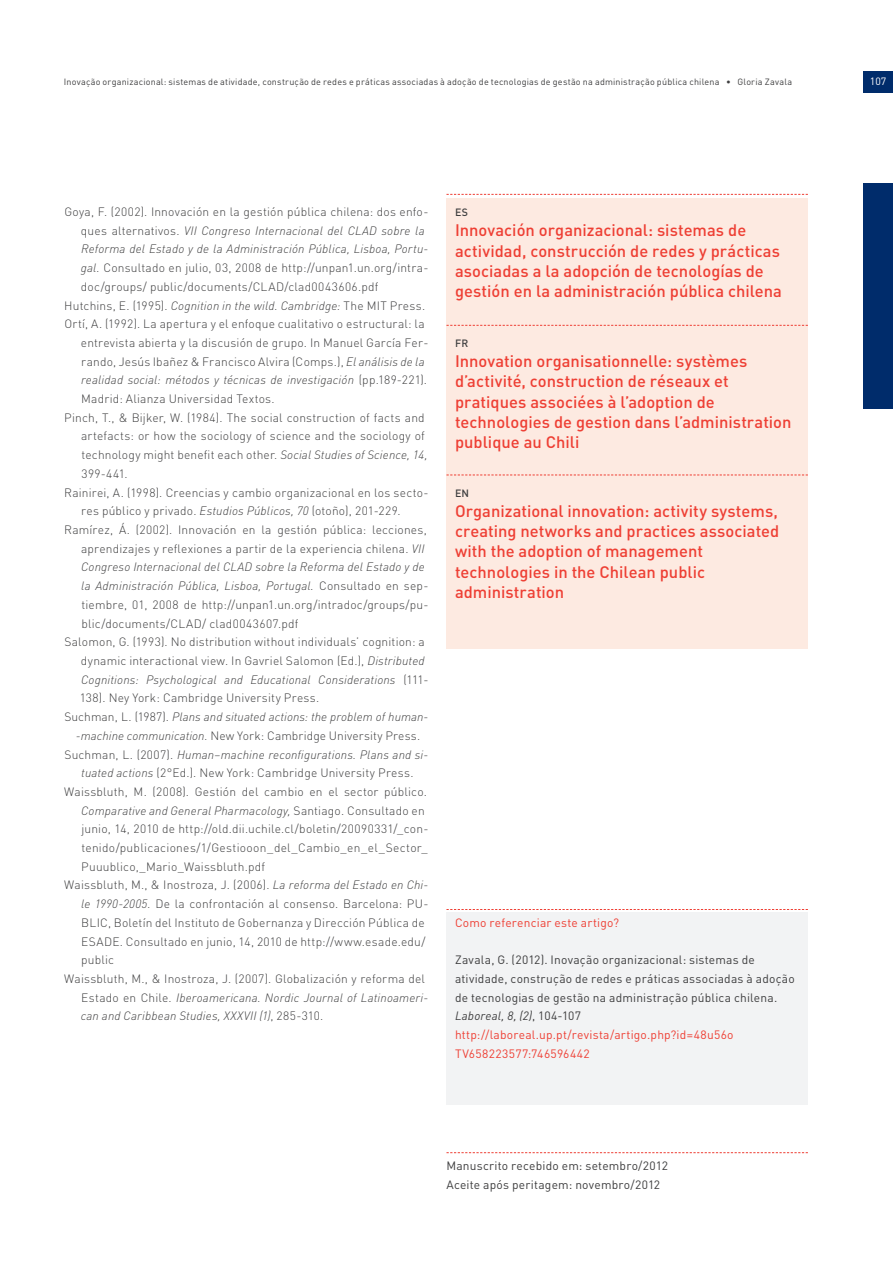
<style>
.page{position:relative;width:893px;height:1263px;background:#fff}
.page>*{position:absolute;margin:0;border:0;box-sizing:border-box;transform-origin:0 0}
.texto_resumo{font:500 16.5px/20.2px "DIN";color:#ee3f34}
.referencias_bibliogr{font:300 12px/18.8px "DIN";letter-spacing:.015em;color:#3e3e3f}
.artigo_original_de{font:12px/18.8px "DIN";letter-spacing:.015em;color:#3e3e3f}
.referencias_bibliogr-2{font:italic 300 12px/18.8px "DIN";color:#3e3e3f;text-align:center}
.artigo_original_de-2{font:12px "DIN";letter-spacing:.015em;color:#ee3f34}
.texto_resumo-2{font:500 10.5px "DIN";color:#3e3e3f}
.t1{font:10.5px "DIN";color:#fff}
.t2{font:9px "DIN";letter-spacing:.025em;color:#3e3e3f}
.s1{font-style:italic}
.s2{font-style:normal}
.s3{color:#ee3f34}
</style>
<div class="page">
<div style="left:863px;top:72px;width:30px;height:21px;background:#002c6b"></div>
<div style="left:863px;top:183px;width:30px;height:226px;background:#002c6b"></div>
<div style="left:446px;top:199px;width:362px;height:450px;background:#fdeae1"></div>
<svg style="left:446px;top:194px;width:362px;height:1px"></svg>
<svg style="left:446px;top:325px;width:362px;height:1px"></svg>
<svg style="left:446px;top:475px;width:362px;height:1px"></svg>
<div style="left:446px;top:912px;width:362px;height:192px;background:#f2f3f4"></div>
<svg style="left:446px;top:909px;width:362px;height:1px"></svg>
<svg style="left:446px;top:1152px;width:362px;height:1px"></svg>
<p class="t2" style="left:64px;top:76px;width:730px">Inovação organizacional: sistemas de atividade, construção de redes e práticas associadas à adoção de tecnologias de gestão na administração pública chilena • Gloria Zavala</p>
<p class="t1" style="left:870px;top:75px;width:18px">107</p>
<p class="referencias_bibliogr" style="left:81px;top:202px;width:349px;text-indent:-16px">Goya, F. (2002). Innovación en la gestión pública chilena: dos enfo&shy;ques alternativos. <span class="s1">VII Congreso Internacional del CLAD sobre la Reforma del Estado y de la Administración Pública, Lisboa, Portu&shy;gal.</span> Consultado en julio, 03, 2008 de http://unpan1.un.org/intra&shy;doc/groups/ public/documents/CLAD/clad0043606.pdf</p>
<p class="referencias_bibliogr" style="left:64px;top:296px;width:362px">Hutchins, E. (1995). <span class="s1">Cognition in the wild. Cambridge:</span> The MIT Press.</p>
<p class="referencias_bibliogr" style="left:81px;top:314px;width:349px;text-indent:-17px">Ortí, A. (1992). La apertura y el enfoque cualitativo o estructural: la entrevista abierta y la discusión de grupo. In Manuel García Fer&shy;rando, Jesús Ibañez &amp; Francisco Alvira (Comps.), <span class="s1">El análisis de la realidad social: métodos y técnicas de investigación</span> (pp.189-221).<br>Madrid: Alianza Universidad Textos.</p>
<p class="referencias_bibliogr" style="left:81px;top:408px;width:348px;text-indent:-17px">Pinch, T., &amp; Bijker, W. (1984). The social construction of facts and artefacts: or how the sociology of science and the sociology of technology might benefit each other. <span class="s1">Social Studies of Science, 14, </span>399-441.</p>
<p class="referencias_bibliogr" style="left:81px;top:483px;width:349px;text-indent:-17px">Rainirei, A. (1998). Creencias y cambio organizacional en los secto&shy;res público y privado. <span class="s1">Estudios Públicos, 70</span> (otoño), 201-229.</p>
<p class="referencias_bibliogr" style="left:81px;top:520px;width:349px;text-indent:-17px">Ramírez, Á. (2002). Innovación en la gestión pública: lecciones, aprendizajes y reflexiones a partir de la experiencia chilena. <span class="s1">VII Congreso Internacional del CLAD sobre la Reforma del Estado y de la Administración Pública, Lisboa, Portugal.</span> Consultado en sep&shy;tiembre, 01, 2008 de http://unpan1.un.org/intradoc/groups/pu&shy;blic/documents/CLAD/ clad0043607.pdf</p>
<p class="referencias_bibliogr" style="left:80px;top:632px;width:350px;text-indent:-16px">Salomon, G. (1993). No distribution without individuals’ cognition: a dynamic interactional view. In Gavriel Salomon (Ed.), <span class="s1">Distributed Cognitions: Psychological and Educational Considerations</span> (111- 138). Ney York: Cambridge University Press.</p>
<p class="referencias_bibliogr-2" style="left:64px;top:707px;width:365px"><span class="s2">Suchman, L. (1987).</span> Plans and situated actions: the problem of human--machine communication. <span class="s2">New York: Cambridge University Press.</span></p>
<p class="referencias_bibliogr" style="left:64px;top:745px;width:365px;text-align:center">Suchman, L. (2007). <span class="s1">Human–machine reconfigurations. Plans and si&shy;tuated actions</span> (2°Ed.). New York: Cambridge University Press.</p>
<p class="referencias_bibliogr" style="left:81px;top:782px;width:349px;text-indent:-17px">Waissbluth, M. (2008). Gestión del cambio en el sector público.<br><span class="s1">Comparative and General Pharmacology,</span> Santiago. Consultado en junio, 14, 2010 de http://old.dii.uchile.cl/boletin/20090331/_con&shy;tenido/publicaciones/1/Gestiooon_del_Cambio_en_el_Sector_ Puuublico,_Mario_Waissbluth.pdf</p>
<p class="referencias_bibliogr" style="left:81px;top:876px;width:349px;text-indent:-17px">Waissbluth, M., &amp; Inostroza, J. (2006). <span class="s1">La reforma del Estado en Chi&shy;le 1990-2005.</span> De la confrontación al consenso. Barcelona: PU-BLIC, Boletín del Instituto de Gobernanza y Dirección Pública de ESADE. Consultado en junio, 14, 2010 de http://www.esade.edu/ public</p>
<p class="referencias_bibliogr" style="left:81px;top:969px;width:349px;text-indent:-16px">Waissbluth, M., &amp; Inostroza, J. (2007). Globalización y reforma del<br>Estado en Chile. <span class="s1">Iberoamericana. Nordic Journal of Latinoameri&shy;can and Caribbean Studies, XXXVII (1)</span>, 285-310.</p>
<p class="texto_resumo-2" style="left:455px;top:205px;width:15px">ES</p>
<p class="texto_resumo" style="left:455px;top:220px;width:329px">Innovación organizacional: sistemas de actividad, construcción de redes y prácticas asociadas a la adopción de tecnologías de gestión en la administración pública chilena</p>
<p class="texto_resumo-2" style="left:455px;top:336px;width:15px">FR</p>
<p class="texto_resumo" style="left:455px;top:351px;width:338px">Innovation organisationnelle: systèmes d’activité, construction de réseaux et pratiques associées à l’adoption de technologies de gestion dans l’administration publique au Chili</p>
<p class="texto_resumo-2" style="left:455px;top:486px;width:16px">EN</p>
<p class="texto_resumo" style="left:455px;top:500px;width:326px">Organizational innovation: activity systems, creating networks and practices associated with the adoption of management technologies in the Chilean public administration</p>
<p class="artigo_original_de-2" style="left:455px;top:915px;width:166px">Como referenciar este artigo?</p>
<p class="artigo_original_de" style="left:455px;top:950px;width:341px">Zavala, G. (2012). Inovação organizacional: sistemas de atividade, construção de redes e práticas associadas à adoção de tecnologias de gestão na administração pública chilena.<br><span class="s1">Laboreal, 8, (2)</span>, 104-107 <span class="s3">http://laboreal.up.pt/revista/artigo.php?id=48u56o TV658223577:746596442</span></p>
<p class="artigo_original_de" style="left:446px;top:1156px;width:223px">Manuscrito recebido em: setembro/2012<br>Aceite após peritagem: novembro/2012</p>
</div>
